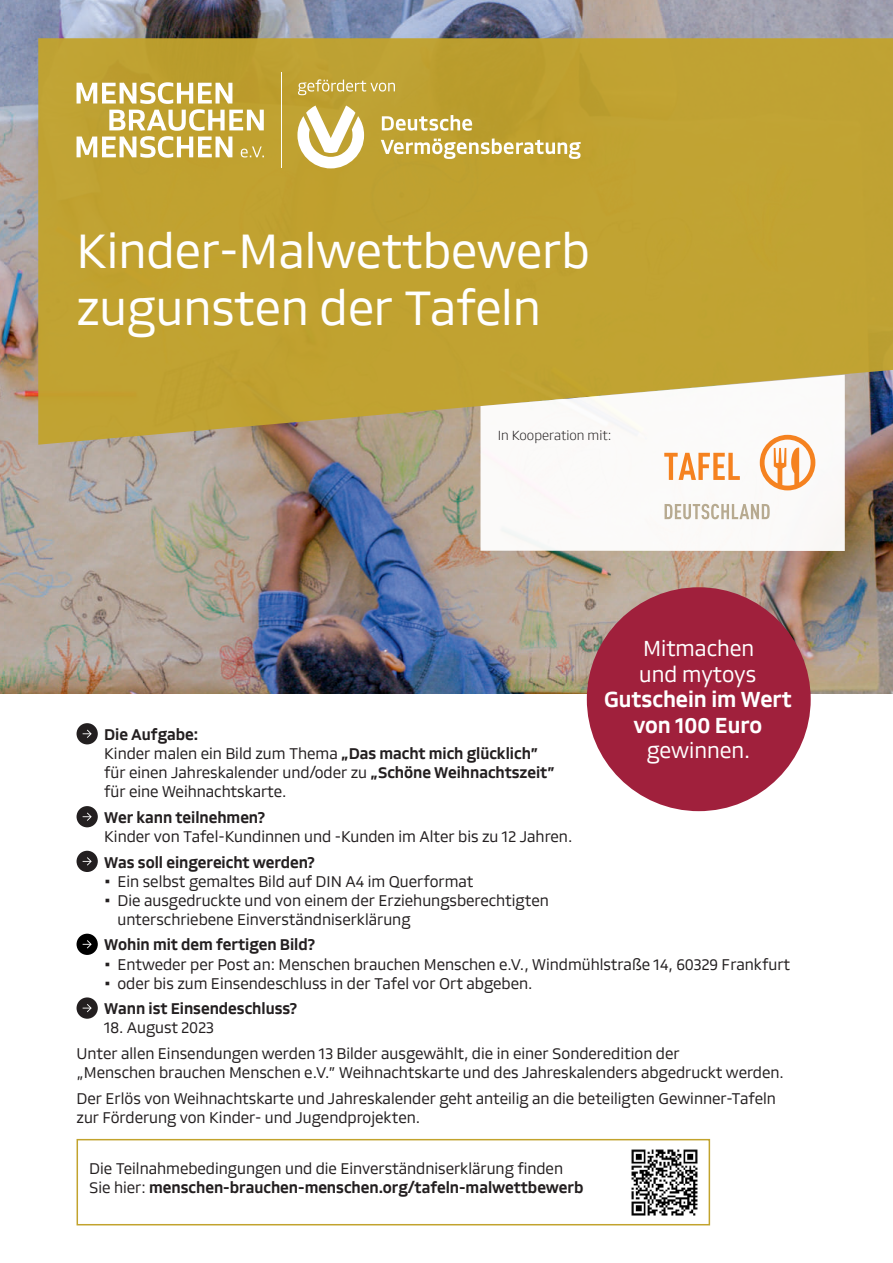
<style>
.page{position:relative;width:893px;height:1263px;background:#fff}
.page>*{position:absolute;margin:0;border:0;box-sizing:border-box;transform-origin:0 0}
.t1{font:46.5px/57.4px "DVAG Type";color:#fff}
.t2{font:21px/25.5px "DVAG Type";color:#fff}
.t3{font:700 21px/25.5px "DVAG Type";color:#fff;text-align:center}
.t4{font:15px/19.2px "DVAG Type";color:#231f20}
.t5{font:700 15px "DVAG Type";color:#231f20}
.t6{font:300 12.75px "DVAG Type";color:#231f20}
.s1{font-weight:700}
</style>
<div class="page">
<img style="left:0;top:0;width:893px;height:693px">
<div style="left:77px;top:1139px;width:633px;height:86px;border:2px solid #c2a32d"></div>
<div style="left:77px;top:723px;width:21px;height:21px;background:#231f20;border-radius:50%"></div>
<svg style="left:83px;top:730px;width:9px;height:8px"></svg>
<div style="left:77px;top:806px;width:21px;height:21px;background:#231f20;border-radius:50%"></div>
<svg style="left:83px;top:812px;width:9px;height:9px"></svg>
<div style="left:77px;top:851px;width:21px;height:21px;background:#231f20;border-radius:50%"></div>
<svg style="left:83px;top:857px;width:9px;height:8px"></svg>
<div style="left:77px;top:934px;width:21px;height:21px;background:#000;border-radius:50%"></div>
<svg style="left:83px;top:940px;width:9px;height:8px"></svg>
<div style="left:77px;top:997px;width:21px;height:22px;background:#231f20;border-radius:50%"></div>
<svg style="left:83px;top:1004px;width:9px;height:8px"></svg>
<div style="left:38px;top:38px;width:855px;height:407px;background:#c1a231"></div>
<svg style="left:77px;top:82px;width:187px;height:76px"></svg>
<hr style="left:281px;top:72px;width:1px;height:96px;background:#fff">
<svg style="left:298px;top:79px;width:97px;height:16px;background:#cbb45c"></svg>
<svg style="left:297px;top:106px;width:67px;height:62px"></svg>
<svg style="left:381px;top:138px;width:200px;height:21px"></svg>
<svg style="left:382px;top:115px;width:90px;height:16px"></svg>
<svg style="left:480px;top:375px;width:365px;height:176px"></svg>
<div style="left:587px;top:587px;width:224px;height:224px;background:#a0203c;border-radius:50%"></div>
<svg style="left:664px;top:453px;width:76px;height:27px"></svg>
<svg style="left:760px;top:435px;width:55px;height:55px"></svg>
<svg style="left:665px;top:504px;width:105px;height:15px"></svg>
<img style="left:631px;top:1149px;width:67px;height:67px">
<h1 class="t1" style="left:77px;top:227px;width:515px">Kinder-Malwettbewerb zugunsten der Tafeln</h1>
<p class="t6" style="left:498px;top:430px;width:115px">In Kooperation mit:</p>
<h2 class="t2" style="left:639px;top:638px;width:119px">Mitmachen und mytoys</h2>
<h2 class="t3" style="left:604px;top:689px;width:189px">Gutschein im Wert von 100 Euro</h2>
<h2 class="t2" style="left:647px;top:740px;width:105px">gewinnen.</h2>
<p class="t4" style="left:104px;top:726px;width:452px"><span class="s1">Die Aufgabe:<br></span>Kinder malen ein Bild zum Thema <span class="s1">„Das macht mich glücklich” </span>für einen Jahreskalender und/oder zu <span class="s1">„Schöne Weihnachtszeit” </span>für eine Weihnachtskarte.</p>
<p class="t5" style="left:104px;top:811px;width:162px">Wer kann teilnehmen?</p>
<p class="t4" style="left:104px;top:827px;width:470px">Kinder von Tafel-Kundinnen und -Kunden im Alter bis zu 12 Jahren.</p>
<p class="t5" style="left:104px;top:855px;width:212px">Was soll eingereicht werden?</p>
<p class="t4" style="left:104px;top:873px;width:371px">• Ein selbst gemaltes Bild auf DIN A4 im Querformat</p>
<p class="t4" style="left:117px;top:892px;width:433px;text-indent:-13px">• Die ausgedruckte und von einem der Erziehungsberechtigten unterschriebene Einverständniserklärung</p>
<p class="t5" style="left:104px;top:938px;width:212px">Wohin mit dem fertigen Bild?</p>
<p class="t4" style="left:104px;top:956px;width:687px">• Entweder per Post an: Menschen brauchen Menschen e.V., Windmühlstraße 14, 60329 Frankfurt</p>
<p class="t4" style="left:104px;top:975px;width:430px">• oder bis zum Einsendeschluss in der Tafel vor Ort abgeben.</p>
<p class="t5" style="left:104px;top:1002px;width:195px">Wann ist Einsendeschluss?</p>
<p class="t4" style="left:77px;top:1015px;width:605px;line-height:25.5px;text-indent:28px">18. August 2023<br>Unter allen Einsendungen werden 13 Bilder ausgewählt, die in einer Sonderedition der</p>
<p class="t4" style="left:77px;top:1061px;width:709px;line-height:25.5px">„Menschen brauchen Menschen e.V.” Weihnachtskarte und des Jahreskalenders abgedruckt werden.<br>Der Erlös von Weihnachtskarte und Jahreskalender geht anteilig an die beteiligten Gewinner-Tafeln</p>
<p class="t4" style="left:77px;top:1107px;width:345px">zur Förderung von Kinder- und Jugendprojekten.</p>
<p class="t4" style="left:89px;top:1158px;width:496px">Die Teilnahmebedingungen und die Einverständniserklärung finden<br>Sie hier: <span class="s1">menschen-brauchen-menschen.org/tafeln-malwettbewerb</span></p>
</div>
